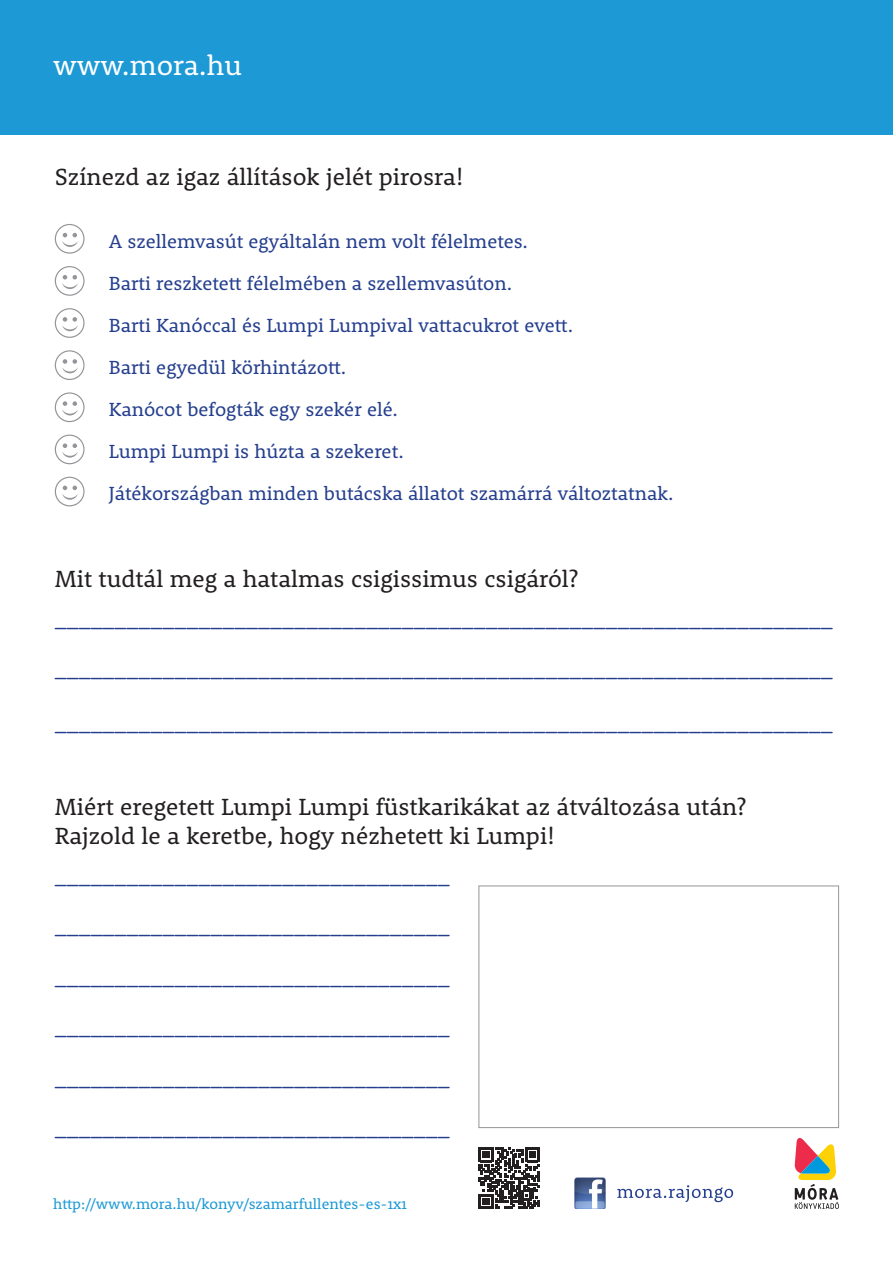
<style>
.page{position:relative;width:893px;height:1263px;background:#fff}
.page>*{position:absolute;margin:0;border:0;box-sizing:border-box;transform-origin:0 0}
.t1{font:28.5px "Rooney";color:#fff}
.t2{font:24px "Rooney";color:#231f20}
.t3{font:21px "Rooney";color:#253f8e}
.t4{font:19.5px "Rooney";color:#253f8e}
.t5{font:15px "Rooney";color:#1d99d6}
</style>
<div class="page">
<img style="left:574px;top:1178px;width:31px;height:31px">
<svg style="left:617px;top:1185px;width:116px;height:17px"></svg>
<svg style="left:478px;top:1147px;width:62px;height:62px"></svg>
<svg style="left:795px;top:1138px;width:44px;height:71px"></svg>
<div style="left:0;top:0;width:893px;height:135px;background:#1d99d6"></div>
<svg style="left:55px;top:224px;width:30px;height:30px"></svg>
<svg style="left:55px;top:266px;width:30px;height:30px"></svg>
<svg style="left:55px;top:308px;width:30px;height:30px"></svg>
<svg style="left:55px;top:350px;width:30px;height:30px"></svg>
<svg style="left:55px;top:392px;width:30px;height:30px"></svg>
<svg style="left:55px;top:435px;width:30px;height:29px"></svg>
<svg style="left:55px;top:477px;width:30px;height:29px"></svg>
<div style="left:478px;top:885px;width:361px;height:243px;border:1px solid #939598"></div>
<h1 class="t1" style="left:53px;top:46px;width:190px">www.mora.hu</h1>
<p class="t2" style="left:55px;top:161px;width:411px">Színezd az igaz állítások jelét pirosra!</p>
<p class="t4" style="left:109px;top:228px;width:421px">A szellemvasút egyáltalán nem volt félelmetes.</p>
<p class="t4" style="left:109px;top:270px;width:405px">Barti reszketett félelmében a szellemvasúton.</p>
<p class="t4" style="left:109px;top:312px;width:466px">Barti Kanóccal és Lumpi Lumpival vattacukrot evett.</p>
<p class="t4" style="left:109px;top:354px;width:239px">Barti egyedül körhintázott.</p>
<p class="t4" style="left:109px;top:397px;width:291px">Kanócot befogták egy szekér elé.</p>
<p class="t4" style="left:109px;top:439px;width:297px">Lumpi Lumpi is húzta a szekeret.</p>
<p class="t4" style="left:109px;top:481px;width:566px">Játékországban minden butácska állatot szamárrá változtatnak.</p>
<p class="t2" style="left:55px;top:563px;width:525px">Mit tudtál meg a hatalmas csigissimus csigáról?</p>
<p class="t3" style="left:55px;top:603px;width:780px">_________________________________________________________________</p>
<p class="t3" style="left:55px;top:653px;width:780px">_________________________________________________________________</p>
<p class="t3" style="left:55px;top:707px;width:780px">_________________________________________________________________</p>
<p class="t2" style="left:55px;top:791px;width:693px">Miért eregetett Lumpi Lumpi füstkarikákat az átváltozása után?</p>
<p class="t2" style="left:55px;top:820px;width:502px">Rajzold le a keretbe, hogy nézhetett ki Lumpi!</p>
<p class="t3" style="left:55px;top:860px;width:397px">_________________________________</p>
<p class="t3" style="left:55px;top:910px;width:397px">_________________________________</p>
<p class="t3" style="left:55px;top:961px;width:397px">_________________________________</p>
<p class="t3" style="left:55px;top:1011px;width:397px">_________________________________</p>
<p class="t3" style="left:55px;top:1061px;width:397px">_________________________________</p>
<p class="t3" style="left:55px;top:1112px;width:397px">_________________________________</p>
<p class="t5" style="left:53px;top:1194px;width:355px">http://www.mora.hu/konyv/szamarfullentes-es-1x1</p>
</div>
